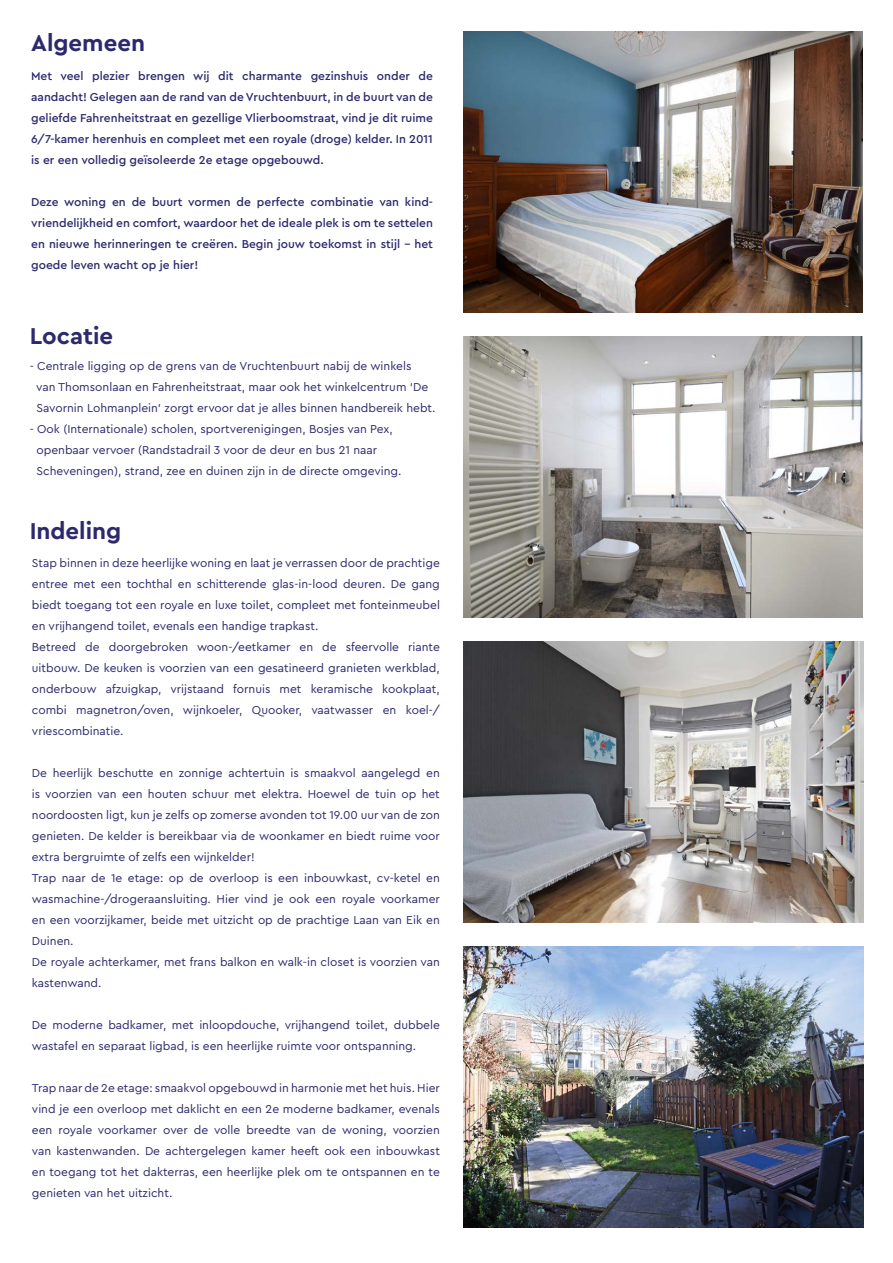
<style>
.page{position:relative;width:893px;height:1263px;background:#fff}
.page>*{position:absolute;margin:0;border:0;box-sizing:border-box;transform-origin:0 0}
.t1{font:700 24px "Cera Pro";color:#2c296d}
.t2{font:12px/21px "Cera Pro";color:#2c296d;text-align:justify}
.t3{font:500 12px/21px "Cera Pro";color:#2c296d;text-align:justify}
</style>
<div class="page">
<img style="left:463px;top:32px;width:400px;height:281px">
<img style="left:463px;top:337px;width:400px;height:281px">
<img style="left:463px;top:642px;width:400px;height:281px">
<img style="left:463px;top:947px;width:400px;height:281px">
<p class="t1" style="left:31px;top:27px;width:115px">Algemeen</p>
<p class="t3" style="left:31px;top:65px;width:403px">Met veel plezier brengen wij dit charmante gezinshuis onder de aandacht! Gelegen aan de rand van de Vruchtenbuurt, in de buurt van de geliefde Fahrenheitstraat en gezellige Vlierboomstraat, vind je dit ruime 6/7-kamer herenhuis en compleet met een royale (droge) kelder. In 2011 is er een volledig geïsoleerde 2e etage opgebouwd.</p>
<p class="t3" style="left:31px;top:191px;width:403px">Deze woning en de buurt vormen de perfecte combinatie van kind&shy;vriendelijkheid en comfort, waardoor het de ideale plek is om te settelen en nieuwe herinneringen te creëren. Begin jouw toekomst in stijl - het goede leven wacht op je hier!</p>
<p class="t1" style="left:30px;top:320px;width:85px">Locatie</p>
<p class="t2" style="left:30px;top:355px;width:383px">- Centrale ligging op de grens van de Vruchtenbuurt nabij de winkels</p>
<p class="t2" style="left:36px;top:376px;width:394px">van Thomsonlaan en Fahrenheitstraat, maar ook het winkelcentrum ‘De</p>
<p class="t2" style="left:36px;top:397px;width:401px">Savornin Lohmanplein’ zorgt ervoor dat je alles binnen handbereik hebt.</p>
<p class="t2" style="left:30px;top:418px;width:365px">- Ook (Internationale) scholen, sportverenigingen, Bosjes van Pex,</p>
<p class="t2" style="left:36px;top:439px;width:342px">openbaar vervoer (Randstadrail 3 voor de deur en bus 21 naar</p>
<p class="t2" style="left:36px;top:460px;width:367px">Scheveningen), strand, zee en duinen zijn in de directe omgeving.</p>
<p class="t1" style="left:30px;top:515px;width:93px">Indeling</p>
<p class="t2" style="left:32px;top:552px;width:410px">Stap binnen in deze heerlijke woning en laat je verrassen door de prachtige entree met een tochthal en schitterende glas-in-lood deuren. De gang biedt toegang tot een royale en luxe toilet, compleet met fonteinmeubel en vrijhangend toilet, evenals een handige trapkast.</p>
<p class="t2" style="left:32px;top:636px;width:410px">Betreed de doorgebroken woon-/eetkamer en de sfeervolle riante uitbouw. De keuken is voorzien van een gesatineerd granieten werkblad, onderbouw afzuigkap, vrijstaand fornuis met keramische kookplaat, combi magnetron/oven, wijnkoeler, Quooker, vaatwasser en koel-/ vriescombinatie.</p>
<p class="t2" style="left:32px;top:762px;width:410px">De heerlijk beschutte en zonnige achtertuin is smaakvol aangelegd en is voorzien van een houten schuur met elektra. Hoewel de tuin op het noordoosten ligt, kun je zelfs op zomerse avonden tot 19.00 uur van de zon genieten. De kelder is bereikbaar via de woonkamer en biedt ruime voor extra bergruimte of zelfs een wijnkelder!</p>
<p class="t2" style="left:32px;top:867px;width:410px">Trap naar de 1e etage: op de overloop is een inbouwkast, cv-ketel en wasmachine-/drogeraansluiting. Hier vind je ook een royale voorkamer en een voorzijkamer, beide met uitzicht op de prachtige Laan van Eik en Duinen.</p>
<p class="t2" style="left:32px;top:951px;width:410px">De royale achterkamer, met frans balkon en walk-in closet is voorzien van kastenwand.</p>
<p class="t2" style="left:32px;top:1014px;width:409px">De moderne badkamer, met inloopdouche, vrijhangend toilet, dubbele wastafel en separaat ligbad, is een heerlijke ruimte voor ontspanning.</p>
<p class="t2" style="left:32px;top:1077px;width:410px">Trap naar de 2e etage: smaakvol opgebouwd in harmonie met het huis. Hier vind je een overloop met daklicht en een 2e moderne badkamer, evenals een royale voorkamer over de volle breedte van de woning, voorzien van kastenwanden. De achtergelegen kamer heeft ook een inbouwkast en toegang tot het dakterras, een heerlijke plek om te ontspannen en te genieten van het uitzicht.</p>
</div>
